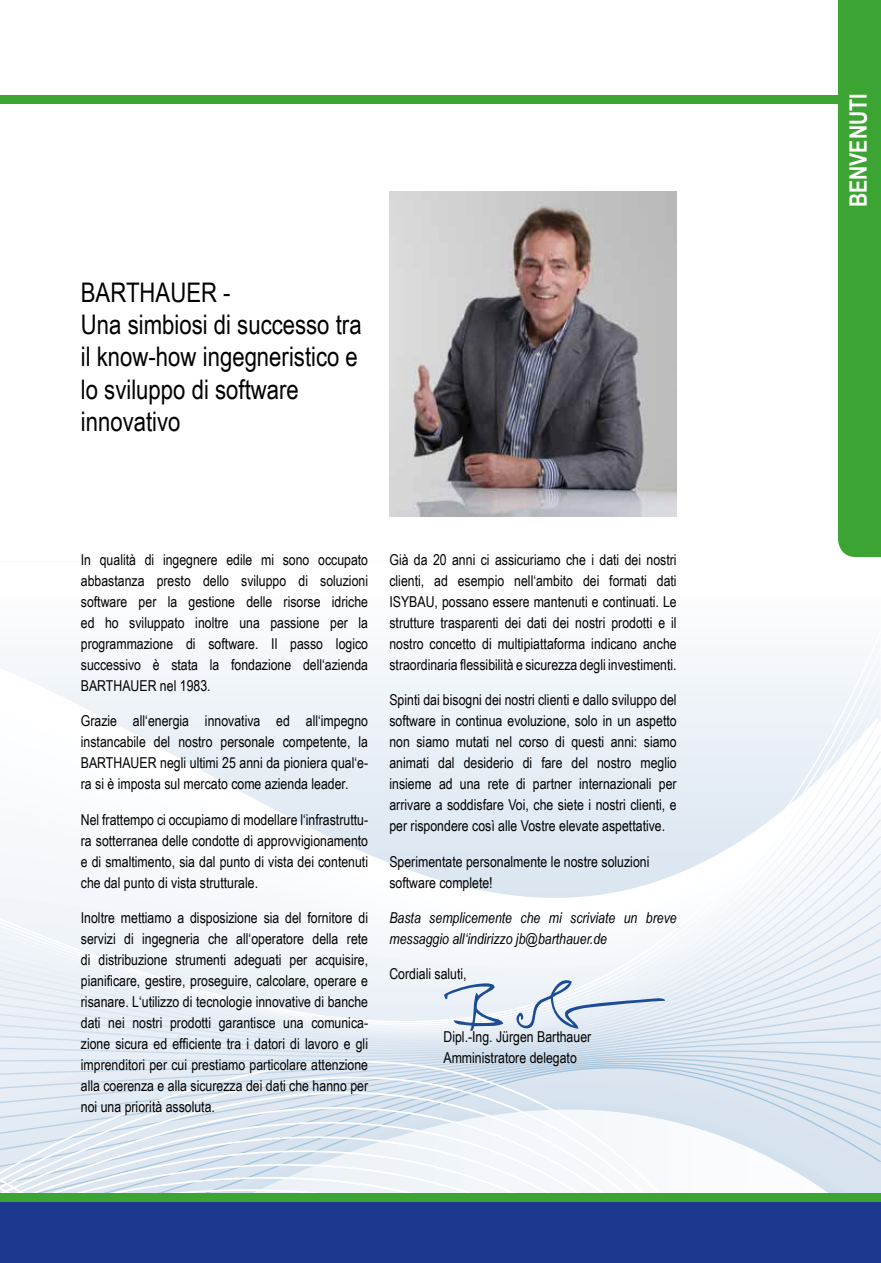
<style>
.page{position:relative;width:881px;height:1263px;background:#fff}
.page>*{position:absolute;margin:0;border:0;box-sizing:border-box;transform-origin:0 0}
.t1{font:27px/32.4px "Arial Narrow";color:#000}
.t2{font:700 24px "Arial Narrow";color:#fff}
.t3{font:15px/21px "Arial Narrow";color:#000;text-align:justify}
.t4{font:italic 15px/21px "Arial Narrow";color:#000}
</style>
<div class="page">
<svg style="left:0;top:657px;width:880px;height:536px"></svg>
<div style="left:0;top:1198px;width:880px;height:65px;background:#1c388f"></div>
<div style="left:0;top:1193px;width:880px;height:9px;background:#3ca432"></div>
<div style="left:0;top:95px;width:880px;height:9px;background:#3ca432"></div>
<img style="left:389px;top:191px;width:287px;height:326px">
<svg style="left:511px;top:976px;width:153px;height:54px"></svg>
<svg style="left:444px;top:980px;width:59px;height:51px"></svg>
<div style="left:838px;top:0;width:42px;height:557px;background:#3ca432"></div>
<h1 class="t1" style="left:81px;top:275px;width:282px">BARTHAUER -<br>Una simbiosi di successo tra il know-how ingegneristico e lo sviluppo di software innovativo</h1>
<p class="t3" style="left:81px;top:548px;width:289px">In qualità di ingegnere edile mi sono occupato abbastanza presto dello sviluppo di soluzioni software per la gestione delle risorse idriche ed ho sviluppato inoltre una passione per la programmazione di software. Il passo logico successivo è stata la fondazione dell‘azienda BARTHAUER nel 1983.</p>
<p class="t3" style="left:81px;top:710px;width:288px">Grazie all‘energia innovativa ed all‘impegno instancabile del nostro personale competente, la BARTHAUER negli ultimi 25 anni da pioniera qual‘e&shy;ra si è imposta sul mercato come azienda leader.</p>
<p class="t3" style="left:81px;top:808px;width:289px">Nel frattempo ci occupiamo di modellare l‘infrastruttu&shy;ra sotterranea delle condotte di approvvigionamento e di smaltimento, sia dal punto di vista dei contenuti che dal punto di vista strutturale.</p>
<p class="t3" style="left:81px;top:907px;width:289px">Inoltre mettiamo a disposizione sia del fornitore di servizi di ingegneria che all‘operatore della rete di distribuzione strumenti adeguati per acquisire, pianificare, gestire, proseguire, calcolare, operare e risanare. L‘utilizzo di tecnologie innovative di banche dati nei nostri prodotti garantisce una comunica&shy;zione sicura ed efficiente tra i datori di lavoro e gli imprenditori per cui prestiamo particolare attenzione alla coerenza e alla sicurezza dei dati che hanno per noi una priorità assoluta.</p>
<p class="t3" style="left:389px;top:548px;width:289px">Già da 20 anni ci assicuriamo che i dati dei nostri clienti, ad esempio nell‘ambito dei formati dati ISYBAU, possano essere mantenuti e continuati. Le strutture trasparenti dei dati dei nostri prodotti e il nostro concetto di multipiattaforma indicano anche straordinaria flessibilità e sicurezza degli investimenti.</p>
<p class="t3" style="left:389px;top:689px;width:289px">Spinti dai bisogni dei nostri clienti e dallo sviluppo del software in continua evoluzione, solo in un aspetto non siamo mutati nel corso di questi anni: siamo animati dal desiderio di fare del nostro meglio insieme ad una rete di partner internazionali per arrivare a soddisfare Voi, che siete i nostri clienti, e per rispondere così alle Vostre elevate aspettative.</p>
<p class="t3" style="left:389px;top:850px;width:261px">Sperimentate personalmente le nostre soluzioni software complete!</p>
<p class="t4" style="left:389px;top:907px;width:289px">Basta semplicemente che mi scriviate un breve messaggio all‘indirizzo jb@barthauer.de</p>
<p class="t3" style="left:389px;top:963px;width:79px">Cordiali saluti,</p>
<p class="t3" style="left:443px;top:1026px;width:149px">Dipl.-Ing. Jürgen Barthauer<br>Amministratore delegato</p>
<h2 class="t2" style="left:839px;top:207px;width:115px;rotate:-90deg">BENVENUTI</h2>
</div>
